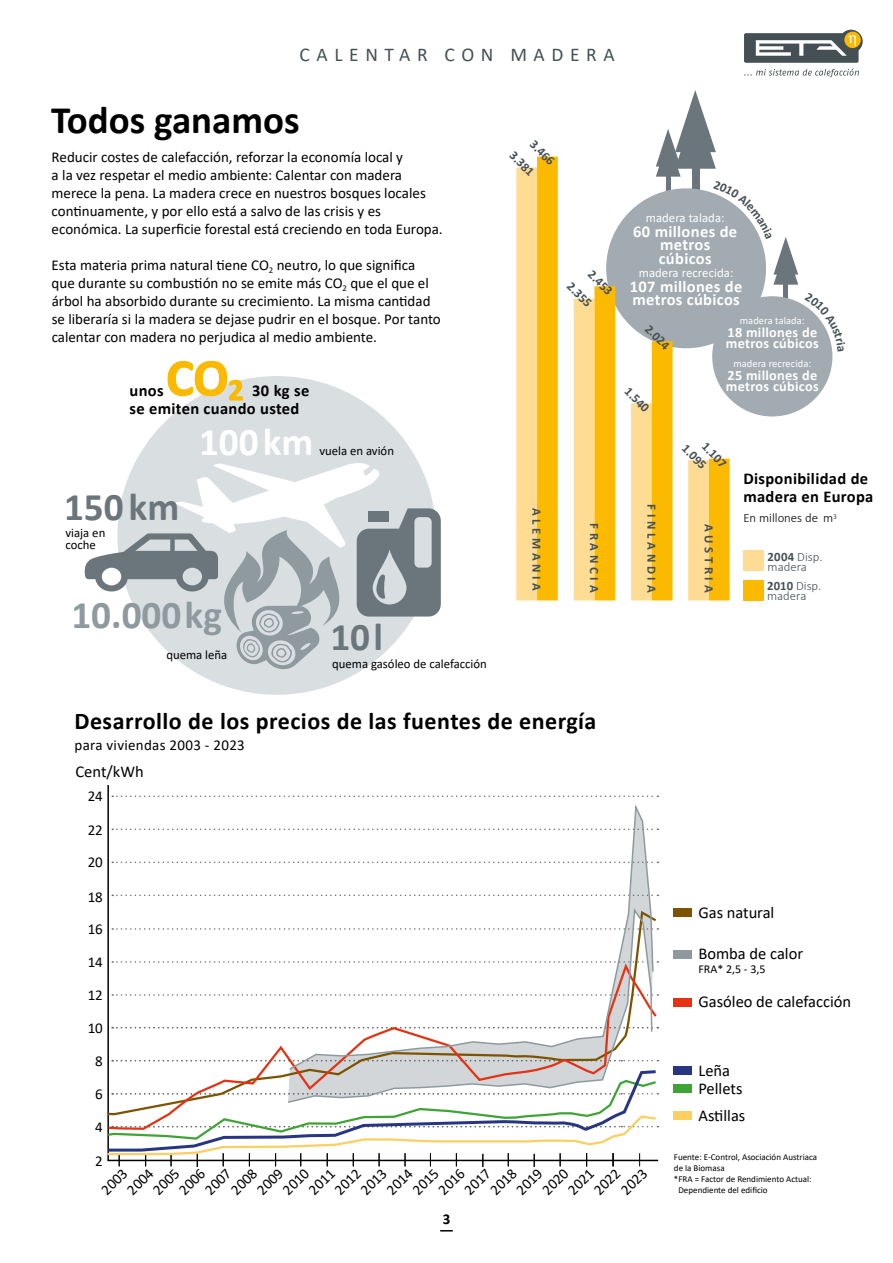
<style>
.page{position:relative;width:893px;height:1263px;background:#fff}
.page>*{position:absolute;margin:0;border:0;box-sizing:border-box;transform-origin:0 0}
.t1{font:700 39.3px "Calibri";color:#6a767c}
.t2{font:700 39.3px "Calibri";color:#8f9a9f}
.t3{font:700 39.3px "Calibri";color:#fff}
.t4{font:700 39px "Calibri";color:#000}
.t5{font:700 24px "Calibri";letter-spacing:.02em;color:#000}
.t6{font:19.5px "Calibri";letter-spacing:.34em;color:#455055}
.t7{font:16.5px "Calibri";color:#000}
.t8{font:700 16.5px/18px "Calibri";letter-spacing:.02em;color:#000}
.t9{font:700 16.5px/13.5px "Calibri";letter-spacing:.02em;color:#fff;text-align:center}
.t10{font:15px/18px "Calibri";color:#000}
.t11{font:15px "Calibri";letter-spacing:.02em;color:#000}
.t12{font:700 15px "Calibri";color:#000}
.t13{font:700 14.25px/11.2px "Calibri";letter-spacing:.02em;color:#fff}
.t14{font:700 12.75px "Calibri";letter-spacing:.29em;color:#455055}
.t15{font:12.75px/12px "Calibri";color:#000}
.t16{font:300 12.75px/10.5px "Calibri";color:#455055}
.t17{font:12.75px "Calibri";letter-spacing:.005em;color:#fff}
.t18{font:300 12.75px "Calibri";color:#000}
.t19{font:12px "Calibri";color:#000}
.t20{font:10.5px "Calibri";letter-spacing:.005em;color:#fff}
.t21{font:9px "Calibri";color:#000}
.s1{font-weight:700}
</style>
<div class="page">
<div style="left:783px;top:275px;width:5px;height:31px;background:#6a767c"></div>
<div style="left:117px;top:376px;width:319px;height:319px;background:#d9dee1;border-radius:50%"></div>
<svg style="left:167px;top:360px;width:77px;height:41px"></svg>
<div style="left:606px;top:188px;width:160px;height:160px;background:#a2abb1;border-radius:50%"></div>
<div style="left:712px;top:296px;width:120px;height:120px;background:#a2abb1;border-radius:50%"></div>
<div style="left:537px;top:157px;width:21px;height:443px;background:#fbb900"></div>
<div style="left:516px;top:167px;width:21px;height:433px;background:#ffdc93"></div>
<div style="left:631px;top:403px;width:21px;height:197px;background:#ffdc93"></div>
<div style="left:652px;top:341px;width:20px;height:259px;background:#fbb900"></div>
<div style="left:688px;top:460px;width:21px;height:140px;background:#ffdc93"></div>
<div style="left:709px;top:459px;width:21px;height:141px;background:#fbb900"></div>
<div style="left:743px;top:550px;width:20px;height:21px;background:#ffdc93"></div>
<div style="left:743px;top:580px;width:20px;height:20px;background:#fbb900"></div>
<div style="left:574px;top:299px;width:20px;height:301px;background:#ffdc93"></div>
<div style="left:594px;top:286px;width:21px;height:314px;background:#fbb900"></div>
<svg style="left:85px;top:460px;width:356px;height:209px"></svg>
<div style="left:673px;top:998px;width:18px;height:8px;background:#e53212"></div>
<div style="left:673px;top:908px;width:18px;height:9px;background:#7d5300"></div>
<div style="left:673px;top:950px;width:18px;height:9px;background:#8f9a9f"></div>
<div style="left:673px;top:1084px;width:18px;height:9px;background:#3fa435"></div>
<div style="left:673px;top:1066px;width:18px;height:9px;background:#273583"></div>
<div style="left:673px;top:1111px;width:18px;height:9px;background:#fdce60"></div>
<svg style="left:112px;top:894px;width:546px;height:2px"></svg>
<svg style="left:112px;top:828px;width:546px;height:2px"></svg>
<svg style="left:112px;top:861px;width:546px;height:2px"></svg>
<svg style="left:112px;top:795px;width:546px;height:2px"></svg>
<svg style="left:107px;top:1130px;width:551px;height:37px"></svg>
<svg style="left:107px;top:960px;width:552px;height:170px"></svg>
<svg style="left:286px;top:960px;width:367px;height:144px"></svg>
<svg style="left:288px;top:804px;width:366px;height:267px"></svg>
<svg style="left:744px;top:30px;width:119px;height:33px"></svg>
<svg style="left:744px;top:69px;width:115px;height:8px"></svg>
<svg style="left:656px;top:90px;width:142px;height:195px"></svg>
<svg style="left:805px;top:306px;width:28px;height:45px"></svg>
<h3 class="t6" style="left:299px;top:41px;width:317px">CALENTAR CON MADERA</h3>
<h2 class="t4" style="left:51px;top:93px;width:250px">Todos ganamos</h2>
<p class="t10" style="left:52px;top:148px;width:393px">Reducir costes de calefacción, reforzar la economía local y<br>a la vez respetar el medio ambiente: Calentar con madera merece la pena. La madera crece en nuestros bosques locales continuamente, y por ello está a salvo de las crisis y es económica. La superficie forestal está creciendo en toda Europa.</p>
<p class="t10" style="left:52px;top:256px;width:391px">Esta materia prima natural tiene CO<sub>2</sub> neutro, lo que significa que durante su combustión no se emite más CO<sub>2</sub> que el que el árbol ha absorbido durante su crecimiento. La misma cantidad se liberaría si la madera se dejase pudrir en el bosque. Por tanto calentar con madera no perjudica al medio ambiente.</p>
<p class="t8" style="left:130px;top:381px;width:181px;text-indent:123px">30 kg se se emiten cuando usted</p>
<p class="t8" style="left:130px;top:381px;width:36px">unos</p>
<h1 class="t3" style="left:199px;top:414px;width:116px">100km</h1>
<p class="t15" style="left:319px;top:444px;width:76px">vuela en avión</p>
<h1 class="t1" style="left:64px;top:480px;width:117px">150 km</h1>
<p class="t15" style="left:65px;top:526px;width:41px">viaja en coche</p>
<h1 class="t2" style="left:71px;top:587px;width:152px">10.000 kg</h1>
<p class="t15" style="left:166px;top:649px;width:62px">quema leña</p>
<h1 class="t1" style="left:330px;top:609px;width:54px">10l</h1>
<p class="t15" style="left:332px;top:657px;width:156px">quema gasóleo de calefacción</p>
<p class="t14" style="left:538px;top:136px;width:31px;rotate:45deg">3.466</p>
<p class="t14" style="left:518px;top:147px;width:31px;rotate:45deg">3.381</p>
<p class="t14" style="left:546px;top:508px;width:85px;rotate:90deg">ALEMANIA</p>
<p class="t14" style="left:596px;top:266px;width:31px;rotate:45deg">2.453</p>
<p class="t14" style="left:576px;top:278px;width:31px;rotate:45deg">2.355</p>
<p class="t17" style="left:646px;top:209px;width:80px">madera talada:</p>
<p class="t9" style="left:633px;top:224px;width:105px">60 millones de metros cúbicos</p>
<p class="t17" style="left:639px;top:264px;width:96px">madera recrecida:</p>
<p class="t9" style="left:630px;top:279px;width:114px;text-align:left">107 millones de metros cúbicos</p>
<p class="t20" style="left:740px;top:313px;width:66px">madera talada:</p>
<p class="t13" style="left:726px;top:326px;width:94px">18 millones de metros cúbicos</p>
<p class="t20" style="left:733px;top:356px;width:79px">madera recrecida:</p>
<p class="t13" style="left:726px;top:369px;width:94px">25 millones de metros cúbicos</p>
<p class="t14" style="left:653px;top:320px;width:31px;rotate:45deg">2.024</p>
<p class="t14" style="left:633px;top:383px;width:31px;rotate:45deg">1.540</p>
<p class="t14" style="left:604px;top:523px;width:71px;rotate:90deg">FRANCIA</p>
<p class="t14" style="left:661px;top:504px;width:89px;rotate:90deg">FINLANDIA</p>
<p class="t14" style="left:710px;top:438px;width:31px;rotate:45deg">1.107</p>
<p class="t14" style="left:690px;top:440px;width:31px;rotate:45deg">1.095</p>
<p class="t14" style="left:718px;top:524px;width:70px;rotate:90deg">AUSTRIA</p>
<p class="t8" style="left:743px;top:469px;width:132px">Disponibilidad de madera en Europa</p>
<p class="t18" style="left:743px;top:510px;width:95px">En millones de m<sup>3</sup></p>
<p class="t16" style="left:768px;top:551px;width:56px"><span class="s1">2004</span> Disp. madera</p>
<p class="t16" style="left:767px;top:580px;width:56px"><span class="s1">2010</span> Disp. madera</p>
<h3 class="t5" style="left:74px;top:704px;width:523px">Desarrollo de los precios de las fuentes de energía</h3>
<p class="t11" style="left:74px;top:734px;width:172px">para viviendas 2003 - 2023</p>
<p class="t7" style="left:75px;top:759px;width:70px">Cent/kWh</p>
<p class="t10" style="left:88px;top:787px;width:17px">24</p>
<p class="t10" style="left:88px;top:820px;width:17px">22</p>
<p class="t10" style="left:88px;top:853px;width:17px">20</p>
<p class="t10" style="left:88px;top:887px;width:17px">18</p>
<p class="t10" style="left:88px;top:920px;width:17px">16</p>
<p class="t10" style="left:88px;top:953px;width:17px">14</p>
<p class="t10" style="left:88px;top:986px;width:17px">12</p>
<p class="t10" style="left:88px;top:1018px;width:17px">10</p>
<p class="t7" style="left:698px;top:901px;width:77px">Gas natural</p>
<p class="t7" style="left:698px;top:942px;width:106px">Bomba de calor</p>
<p class="t19" style="left:698px;top:961px;width:69px">FRA* 2,5 - 3,5</p>
<p class="t7" style="left:698px;top:990px;width:154px">Gasóleo de calefacción</p>
<p class="t10" style="left:95px;top:1051px;width:9px">8</p>
<p class="t10" style="left:95px;top:1077px;width:9px;line-height:32.8px">6<br>4</p>
<p class="t10" style="left:95px;top:1151px;width:9px">2</p>
<p class="t10" style="left:97px;top:1186px;width:32px;rotate:-45deg">2003</p>
<p class="t10" style="left:123px;top:1186px;width:32px;rotate:-45deg">2004</p>
<p class="t10" style="left:149px;top:1186px;width:32px;rotate:-45deg">2005</p>
<p class="t10" style="left:175px;top:1186px;width:32px;rotate:-45deg">2006</p>
<p class="t10" style="left:201px;top:1186px;width:32px;rotate:-45deg">2007</p>
<p class="t10" style="left:227px;top:1186px;width:32px;rotate:-45deg">2008</p>
<p class="t10" style="left:253px;top:1186px;width:32px;rotate:-45deg">2009</p>
<p class="t10" style="left:278px;top:1186px;width:32px;rotate:-45deg">2010</p>
<p class="t10" style="left:304px;top:1186px;width:32px;rotate:-45deg">2011</p>
<p class="t10" style="left:330px;top:1186px;width:32px;rotate:-45deg">2012</p>
<p class="t10" style="left:356px;top:1186px;width:32px;rotate:-45deg">2013</p>
<p class="t10" style="left:382px;top:1186px;width:32px;rotate:-45deg">2014</p>
<p class="t10" style="left:408px;top:1186px;width:32px;rotate:-45deg">2015</p>
<p class="t10" style="left:434px;top:1186px;width:32px;rotate:-45deg">2016</p>
<p class="t10" style="left:460px;top:1186px;width:32px;rotate:-45deg">2017</p>
<p class="t10" style="left:486px;top:1186px;width:32px;rotate:-45deg">2018</p>
<p class="t10" style="left:512px;top:1186px;width:32px;rotate:-45deg">2019</p>
<p class="t10" style="left:538px;top:1186px;width:32px;rotate:-45deg">2020</p>
<p class="t10" style="left:564px;top:1186px;width:32px;rotate:-45deg">2021</p>
<p class="t10" style="left:617px;top:1186px;width:32px;rotate:-45deg">2023</p>
<p class="t10" style="left:590px;top:1186px;width:32px;rotate:-45deg">2022</p>
<p class="t12" style="left:443px;top:1208px;width:9px">3</p>
<p class="t7" style="left:698px;top:1059px;width:33px">Leña</p>
<p class="t7" style="left:698px;top:1104px;width:48px">Astillas</p>
<p class="t21" style="left:674px;top:1151px;width:145px">Fuente: E-Control, Asociación Austriaca</p>
<p class="t21" style="left:674px;top:1162px;width:52px">de la Biomasa</p>
<p class="t21" style="left:674px;top:1173px;width:139px">*FRA = Factor de Rendimiento Actual:</p>
<p class="t21" style="left:678px;top:1183px;width:91px">Dependiente del edificio</p>
<p class="t7" style="left:698px;top:1077px;width:46px">Pellets</p>
</div>
